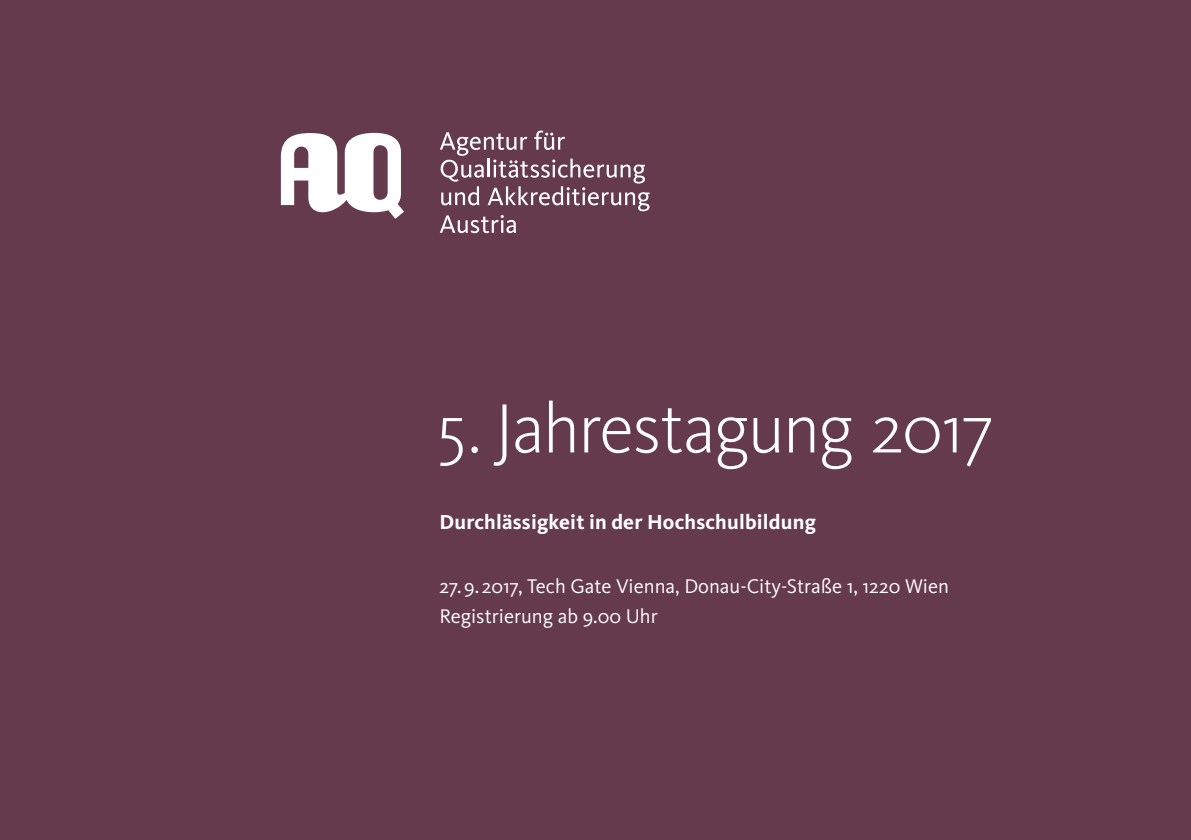
<style>
.page{position:relative;width:1191px;height:840px;background:#fff}
.page>*{position:absolute;margin:0;border:0;box-sizing:border-box;transform-origin:0 0}
.t1{font:300 72px "Kievit OT";letter-spacing:-.025em;color:#fff}
.t2{font:700 21px "Kievit OT";letter-spacing:.01em;color:#fff}
.t3{font:20.4px/30px "Kievit OT";color:#fff}
</style>
<div class="page">
<div style="left:0;top:0;width:1191px;height:839px;background:#653a4c"></div>
<svg style="left:440px;top:130px;width:209px;height:103px"></svg>
<svg style="left:281px;top:133px;width:123px;height:86px"></svg>
<h1 class="t1" style="left:436px;top:384px;width:559px">5. Jahrestagung 2017</h1>
<p class="t2" style="left:439px;top:509px;width:378px">Durchlässigkeit in der Hochschulbildung</p>
<p class="t3" style="left:439px;top:570px;width:511px">27.9. 2017, Tech Gate Vienna, Donau-City-Straße 1, 1220 Wien<br>Registrierung ab 9.00 Uhr</p>
</div>
